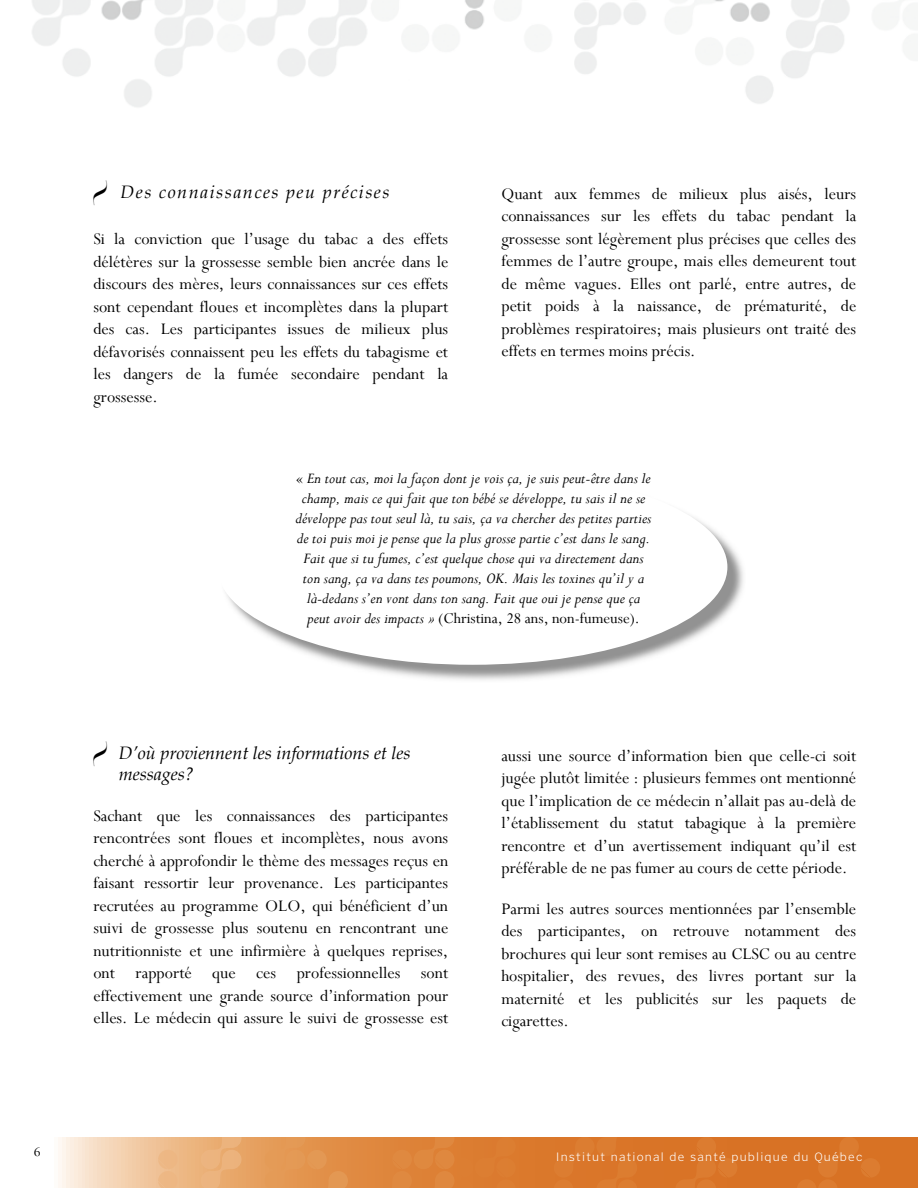
<style>
.page{position:relative;width:918px;height:1188px;background:#fff}
.page>*{position:absolute;margin:0;border:0;box-sizing:border-box;transform-origin:0 0}
.t1{font:18px/22.5px "Perpetua";color:#000;text-align:justify}
.t2{font:italic 18px/21px "Book Antiqua";color:#000}
.t3{font:italic 18px "Book Antiqua";letter-spacing:.085em;color:#000}
.t4{font:italic 16.5px/19.8px "Perpetua";color:#000;text-align:center}
.t5{font:15px "Perpetua";color:#000}
.t6{font:300 12px "Poynter Text Sans";letter-spacing:.1em;color:#fff}
.s1{font-family:"Pompeijana Borders";font-style:normal;font-size:13.5px}
.s2{font-style:normal}
</style>
<div class="page">
<svg style="left:58px;top:1137px;width:374px;height:51px;background:#e9ab73"></svg>
<img style="left:32px;top:0;width:818px;height:107px">
<svg style="left:432px;top:1137px;width:486px;height:51px;background:#d9762a"></svg>
<img style="left:225px;top:514px;width:518px;height:166px">
<div style="left:217px;top:469px;width:510px;height:196px;background:#fff;border-radius:50%"></div>
<p class="t5" style="left:34px;top:1143px;width:8px">6</p>
<p class="t3" style="left:93px;top:182px;width:298px"><span class="s1">-</span> Des connaissances peu précises</p>
<p class="t1" style="left:93px;top:229px;width:357px">Si la conviction que l’usage du tabac a des effets délétères sur la grossesse semble bien ancrée dans le discours des mères, leurs connaissances sur ces effets sont cependant floues et incomplètes dans la plupart des cas. Les participantes issues de milieux plus défavorisés connaissent peu les effets du tabagisme et les dangers de la fumée secondaire pendant la grossesse.</p>
<p class="t1" style="left:501px;top:183px;width:357px">Quant aux femmes de milieux plus aisés, leurs connaissances sur les effets du tabac pendant la grossesse sont légèrement plus précises que celles des femmes de l’autre groupe, mais elles demeurent tout de même vagues. Elles ont parlé, entre autres, de petit poids à la naissance, de prématurité, de problèmes respiratoires; mais plusieurs ont traité des effets en termes moins précis.</p>
<p class="t4" style="left:296px;top:470px;width:357px"><span class="s2">«</span> En tout cas, moi la façon dont je vois ça, je suis peut-être dans le champ, mais ce qui fait que ton bébé se développe, tu sais il ne se développe pas tout seul là, tu sais, ça va chercher des petites parties de toi puis moi je pense que la plus grosse partie c’est dans le sang.<br>Fait que si tu fumes, c’est quelque chose qui va directement dans ton sang, ça va dans tes poumons, OK. Mais les toxines qu’il y a là-dedans s’en vont dans ton sang. Fait que oui je pense que ça peut avoir des impacts » <span class="s2">(Christina, 28 ans, non-fumeuse).</span></p>
<p class="t2" style="left:119px;top:743px;width:293px;text-indent:-25px"><span class="s1">-</span> D’où proviennent les informations et les messages?</p>
<p class="t1" style="left:93px;top:805px;width:357px">Sachant que les connaissances des participantes rencontrées sont floues et incomplètes, nous avons cherché à approfondir le thème des messages reçus en faisant ressortir leur provenance. Les participantes recrutées au programme OLO, qui bénéficient d’un suivi de grossesse plus soutenu en rencontrant une nutritionniste et une infirmière à quelques reprises, ont rapporté que ces professionnelles sont effectivement une grande source d’information pour elles. Le médecin qui assure le suivi de grossesse est</p>
<p class="t1" style="left:501px;top:745px;width:356px">aussi une source d’information bien que celle-ci soit jugée plutôt limitée : plusieurs femmes ont mentionné que l’implication de ce médecin n’allait pas au-delà de l’établissement du statut tabagique à la première rencontre et d’un avertissement indiquant qu’il est préférable de ne pas fumer au cours de cette période.</p>
<p class="t1" style="left:501px;top:898px;width:356px">Parmi les autres sources mentionnées par l’ensemble des participantes, on retrouve notamment des brochures qui leur sont remises au CLSC ou au centre hospitalier, des revues, des livres portant sur la maternité et les publicités sur les paquets de cigarettes.</p>
<p class="t6" style="left:556px;top:1150px;width:308px">Institut national de santé publique du Québec</p>
</div>
